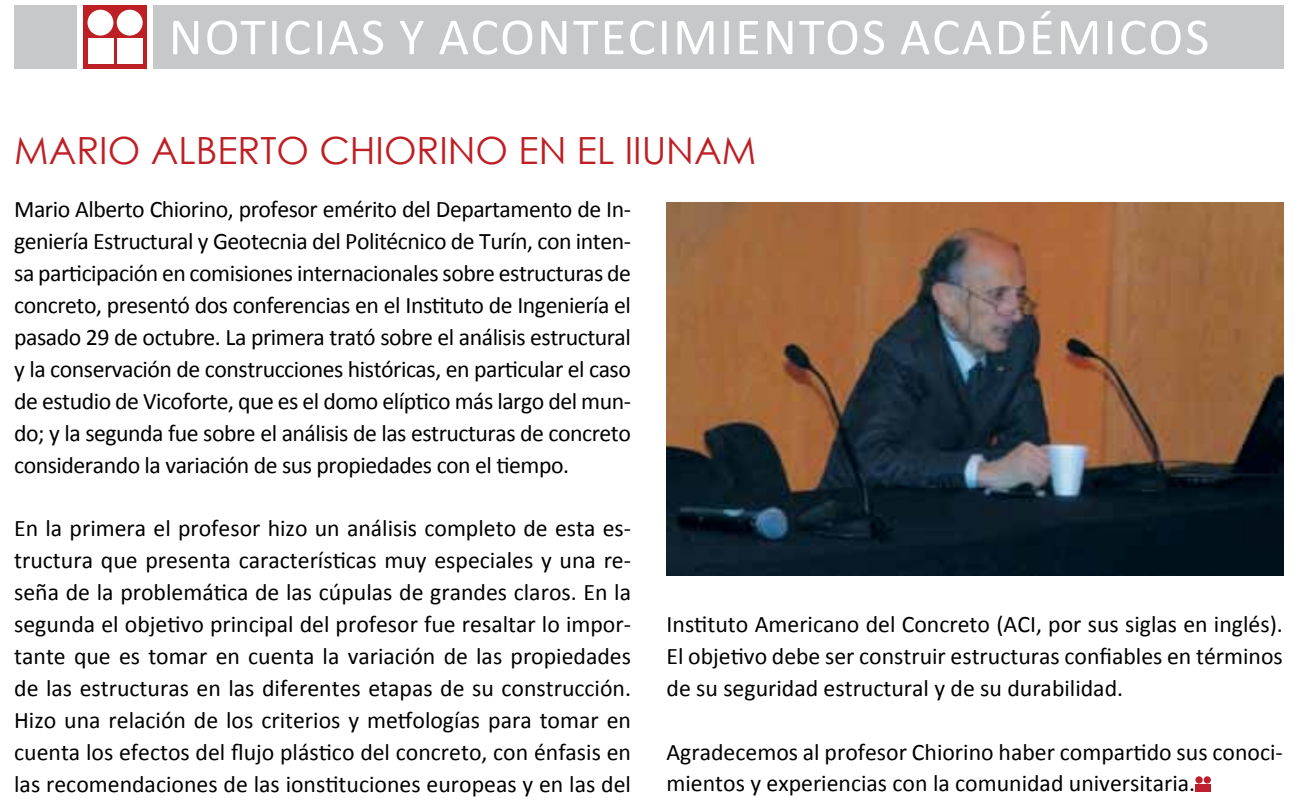
<style>
.page{position:relative;width:1299px;height:806px;background:#fff}
.page>*{position:absolute;margin:0;border:0;box-sizing:border-box;transform-origin:0 0}
.t1{font:52.5px "Calibri";letter-spacing:.04em;color:#fff}
.t2{font:37.5px "Weezer Font";color:#be1f24}
.t3{font:23.75px/32px "Calibri";color:#000;text-align:justify}
</style>
<div class="page">
<div style="left:14px;top:5px;width:1269px;height:64px;background:#c7c8ca"></div>
<div style="left:78px;top:0;width:75px;height:81px;background:#fff"></div>
<div style="left:84px;top:5px;width:63px;height:63px;background:#be1f24"></div>
<div style="left:87px;top:10px;width:26px;height:26px;background:#fff;border-radius:50%"></div>
<div style="left:88px;top:38px;width:25px;height:26px;background:#fff"></div>
<div style="left:117px;top:10px;width:26px;height:26px;background:#fff;border-radius:50%"></div>
<div style="left:117px;top:38px;width:26px;height:26px;background:#fff"></div>
<div style="left:1195px;top:776px;width:7px;height:8px;background:#be1e2d;border-radius:50%"></div>
<div style="left:1203px;top:776px;width:7px;height:8px;background:#be1e2d;border-radius:50%"></div>
<div style="left:1195px;top:784px;width:7px;height:7px;background:#be1e2d"></div>
<div style="left:1203px;top:784px;width:7px;height:7px;background:#be1e2d"></div>
<img style="left:666px;top:203px;width:617px;height:372px">
<h1 class="t1" style="left:169px;top:4px;width:763px">N oticias Y acontecimientos ACADÉMICOS</h1>
<h2 class="t2" style="left:14px;top:128px;width:627px">MARIO ALBERTO CHIORINO EN EL IIUN</h2>
<h2 class="t2" style="left:694px;top:128px;width:60px">AM</h2>
<p class="t3" style="left:14px;top:194px;width:618px">Mario Alberto Chiorino, profesor emérito del Departamento de I n&shy;geniería Estructural y Geotecnia del Politécnico de Turín, con inten&shy;sa participación en comisiones internacionales sobre estructuras de concreto, presentó dos conferencias en el I nstituto de I ngeniería el pasado 29 de octubre. La primera trató sobre el análisis estructural y la conservación de construcciones históricas, en particular el caso de estudio de Vicoforte, que es el domo elíptico más largo del mun&shy;do; y la segunda fue sobre el análisis de las estructuras de concreto considerando la variación de sus propiedades con el tiempo.</p>
<p class="t3" style="left:14px;top:513px;width:618px">En la primera el profesor hizo un análisis completo de esta es&shy;tructura que presenta características muy especiales y una re&shy;seña de la problemática de las cúpulas de grandes claros. En la segunda el objetivo principal del profesor fue resaltar lo impor&shy;tante que es tomar en cuenta la variación de las propiedades de las estructuras en las diferentes etapas de su construcción.<br>Hizo una relación de los criterios y metfologías para tomar en cuenta los efectos del flujo plástico del concreto, con énfasis en las recomendaciones de las ionstituciones europeas y en las del</p>
<p class="t3" style="left:666px;top:608px;width:617px">I nstituto Americano del Concreto (ACI, por sus siglas en inglés).<br>El objetivo debe ser construir estructuras confiables en términos de su seguridad estructural y de su durabilidad.</p>
<p class="t3" style="left:666px;top:736px;width:617px">Agradecemos al profesor Chiorino haber compartido sus conoci&shy;mientos y experiencias con la comunidad universitaria.</p>
</div>
